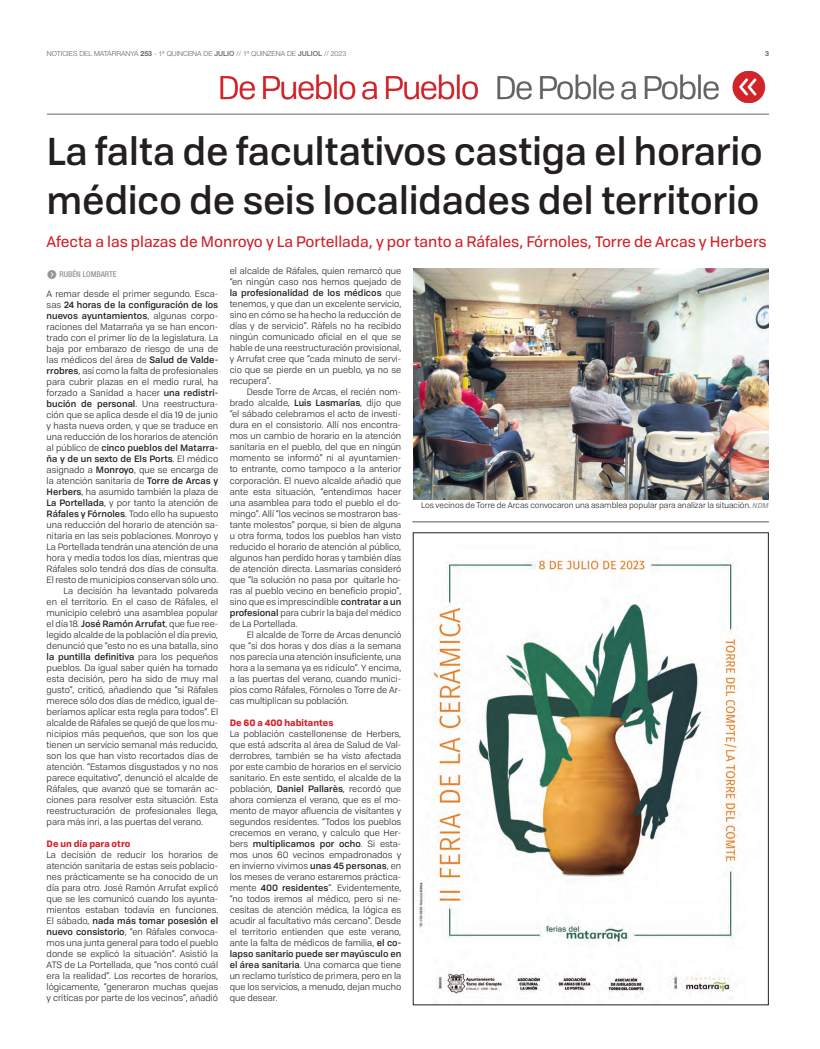
<style>
.page{position:relative;width:820px;height:1049px;background:#fff}
.page>*{position:absolute;margin:0;border:0;box-sizing:border-box;transform-origin:0 0}
.t1{font:500 38px "Tofino Personal";letter-spacing:-.01em;color:#231f20}
.t2{font:32px "Tofino Personal";letter-spacing:-.04em;color:#d1232a}
.t3{font:32px "Tofino Personal";letter-spacing:-.04em;color:#636366}
.t4{font:15px "Tofino Personal";color:#d1232a}
.t5{font:11px "Butto Bon Cir Neg";color:#939598}
.t6{font:9px/11px "Tofino Personal";color:#231f20;text-align:justify}
.t7{font:700 9px "Tofino Personal";color:#d1232a}
.t8{font:8px "Tofino Personal";color:#231f20}
.t9{font:500 condensed 8px "Helvetica Neue LT Pro";color:#939598}
.t10{font:300 7px "Helvetica Neue LT Pro";color:#636366}
.t11{font:700 7px "Helvetica Neue LT Pro";color:#636366}
.s1{font-weight:700}
.s2{font-weight:500}
.s3{font-weight:500;font-style:italic;font-size:7px;color:#939598}
</style>
<div class="page">
<hr style="left:47px;top:114px;width:721px;height:1px;background:#939598">
<img style="left:418px;top:553px;width:323px;height:443px">
<hr style="left:412px;top:521px;width:356px;height:1px;background:#939598">
<img style="left:413px;top:268px;width:355px;height:231px">
<p class="t10" style="left:47px;top:49px;width:301px">NOTICIES DEL MATARRANYA <span class="s1">253</span> - 1ª QUINCENA DE <span class="s2">JULIO</span> // 1ª QUINZENA DE <span class="s2">JULIOL</span> // 2023</p>
<p class="t11" style="left:764px;top:49px;width:5px">3</p>
<p class="t2" style="left:218px;top:64px;width:263px">De Pueblo a Pueblo</p>
<p class="t3" style="left:495px;top:64px;width:227px">De Poble a Poble</p>
<p class="t1" style="left:46px;top:122px;width:717px">La falta de facultativos castiga el horario</p>
<p class="t1" style="left:46px;top:171px;width:714px">médico de seis localidades del territorio</p>
<p class="t4" style="left:46px;top:230px;width:721px">Afecta a las plazas de Monroyo y La Portellada, y por tanto a Ráfales, Fórnoles, Torre de Arcas y Herbers</p>
<p class="t5" style="left:46px;top:269px;width:12px">f</p>
<p class="t9" style="left:59px;top:269px;width:59px">RUBÉN LOMBARTE</p>
<p class="t6" style="left:230px;top:265px;width:173px">el alcalde de Ráfales, quien remarcó que “en ningún caso nos hemos quejado de <span class="s2">la profesionalidad de los médicos</span> que tenemos, y que dan un excelente servicio, sino en cómo se ha hecho la reducción de días y de servicio”. Ràfels no ha recibido ningún comunicado oficial en el que se hable de una reestructuración provisional, y Arrufat cree que “cada minuto de servi&shy;cio que se pierde en un pueblo, ya no se recupera”.</p>
<p class="t6" style="left:230px;top:386px;width:173px;text-indent:17px">Desde Torre de Arcas, el recién nom&shy;brado alcalde, <span class="s2">Luis Lasmarías</span>, dijo que “el sábado celebramos el acto de investi&shy;dura en el consistorio. Allí nos encontra&shy;mos un cambio de horario en la atención sanitaria en el pueblo, del que en ningún momento se informó” ni al ayuntamien&shy;to entrante, como tampoco a la anterior corporación. El nuevo alcalde añadió que ante esta situación, “entendimos hacer una asamblea para todo el pueblo el do&shy;mingo”. Allí “los vecinos se mostraron bas&shy;tante molestos” porque, si bien de alguna u otra forma, todos los pueblos han visto reducido el horario de atención al público, algunos han perdido horas y también días de atención directa. Lasmarías consideró que “la solución no pasa por quitarle ho&shy;ras al pueblo vecino en beneficio propio”, sino que es imprescindible <span class="s2">contratar a un profesional</span> para cubrir la baja del médico de La Portellada.</p>
<p class="t6" style="left:230px;top:628px;width:173px;text-indent:17px">El alcalde de Torre de Arcas denunció que “si dos horas y dos días a la semana nos parecía una atención insuficiente, una hora a la semana ya es ridículo”. Y encima, a las puertas del verano, cuando munici&shy;pios como Ráfales, Fórnoles o Torre de Ar&shy;cas multiplican su población.</p>
<p class="t7" style="left:230px;top:715px;width:105px">De 60 a 400 habitantes</p>
<p class="t6" style="left:230px;top:727px;width:173px">La población castellonense de Herbers, que está adscrita al área de Salud de Val&shy;derrobres, también se ha visto afectada por este cambio de horarios en el servicio sanitario. En este sentido, el alcalde de la población, <span class="s2">Daniel Pallarès</span>, recordó que ahora comienza el verano, que es el mo&shy;mento de mayor afluencia de visitantes y segundos residentes. “Todos los pueblos crecemos en verano, y calculo que Her&shy;bers <span class="s2">multiplicamos por ocho</span>. Si esta&shy;mos unos 60 vecinos empadronados y en invierno vivimos <span class="s2">unas 45 personas</span>, en los meses de verano estaremos práctica&shy;mente <span class="s2">400 residentes</span>”. Evidentemente, “no todos iremos al médico, pero si ne&shy;cesitas de atención médica, la lógica es acudir al facultativo más cercano”. Desde el territorio entienden que este verano, ante la falta de médicos de familia, <span class="s2">el co&shy;lapso sanitario puede ser mayúsculo en el área sanitaria</span>. Una comarca que tiene un reclamo turístico de primera, pero en la que los servicios, a menudo, dejan mucho que desear.</p>
<p class="t6" style="left:47px;top:287px;width:173px">A remar desde el primer segundo. Esca&shy;sas <span class="s2">24 horas de la configuración de los nuevos ayuntamientos</span>, algunas corpo&shy;raciones del Matarraña ya se han encon&shy;trado con el primer lío de la legislatura. La baja por embarazo de riesgo de una de las médicos del área de <span class="s2">Salud de Valde&shy;rrobres</span>, así como la falta de profesionales para cubrir plazas en el medio rural, ha forzado a Sanidad a hacer <span class="s2">una redistri&shy;bución de personal</span>. Una reestructura&shy;ción que se aplica desde el día 19 de junio y hasta nueva orden, y que se traduce en una reducción de los horarios de atención al público de <span class="s2">cinco pueblos del Matarra&shy;ña y de un sexto de Els Ports</span>. El médico asignado a <span class="s2">Monroyo</span>, que se encarga de la atención sanitaria de <span class="s2">Torre de Arcas y Herbers</span>, ha asumido también la plaza de <span class="s2">La Portellada</span>, y por tanto la atención de <span class="s2">Ráfales y Fórnoles</span>. Todo ello ha supuesto una reducción del horario de atención sa&shy;nitaria en las seis poblaciones. Monroyo y La Portellada tendrán una atención de una hora y media todos los días, mientras que Ráfales solo tendrá dos días de consulta.<br>El resto de municipios conservan sólo uno.</p>
<p class="t6" style="left:47px;top:584px;width:173px;text-indent:17px">La decisión ha levantado polvareda en el territorio. En el caso de Ráfales, el municipio celebró una asamblea popular el día 18. <span class="s2">José Ramón Arrufat</span>, que fue ree&shy;legido alcalde de la población el día previo, denunció que “esto no es una batalla, sino <span class="s2">la puntilla definitiva</span> para los pequeños pueblos. Da igual saber quién ha tomado esta decisión, pero ha sido de muy mal gusto”, criticó, añadiendo que “si Ráfales merece sólo dos días de médico, igual de&shy;beríamos aplicar esta regla para todos”. El alcalde de Ráfales se quejó de que los mu&shy;nicipios más pequeños, que son los que tienen un servicio semanal más reducido, son los que han visto recortados días de atención. “Estamos disgustados y no nos parece equitativo”, denunció el alcalde de Ráfales, que avanzó que se tomarán ac&shy;ciones para resolver esta situación. Esta reestructuración de profesionales llega, para más inri, a las puertas del verano.</p>
<p class="t7" style="left:47px;top:836px;width:85px">De un día para otro</p>
<p class="t6" style="left:47px;top:848px;width:173px">La decisión de reducir los horarios de atención sanitaria de estas seis poblacio&shy;nes prácticamente se ha conocido de un día para otro. José Ramón Arrufat explicó que se les comunicó cuando los ayunta&shy;mientos estaban todavía en funciones.<br>El sábado, <span class="s2">nada más tomar posesión el nuevo consistorio</span>, “en Ráfales convoca&shy;mos una junta general para todo el pueblo donde se explicó la situación”. Asistió la ATS de La Portellada, que “nos contó cuál era la realidad”. Los recortes de horarios, lógicamente, “generaron muchas quejas y críticas por parte de los vecinos”, añadió</p>
<p class="t8" style="left:421px;top:499px;width:349px">Los vecinos de Torre de Arcas convocaron una asamblea popular para analizar la situación. <span class="s3">NDM</span></p>
</div>
